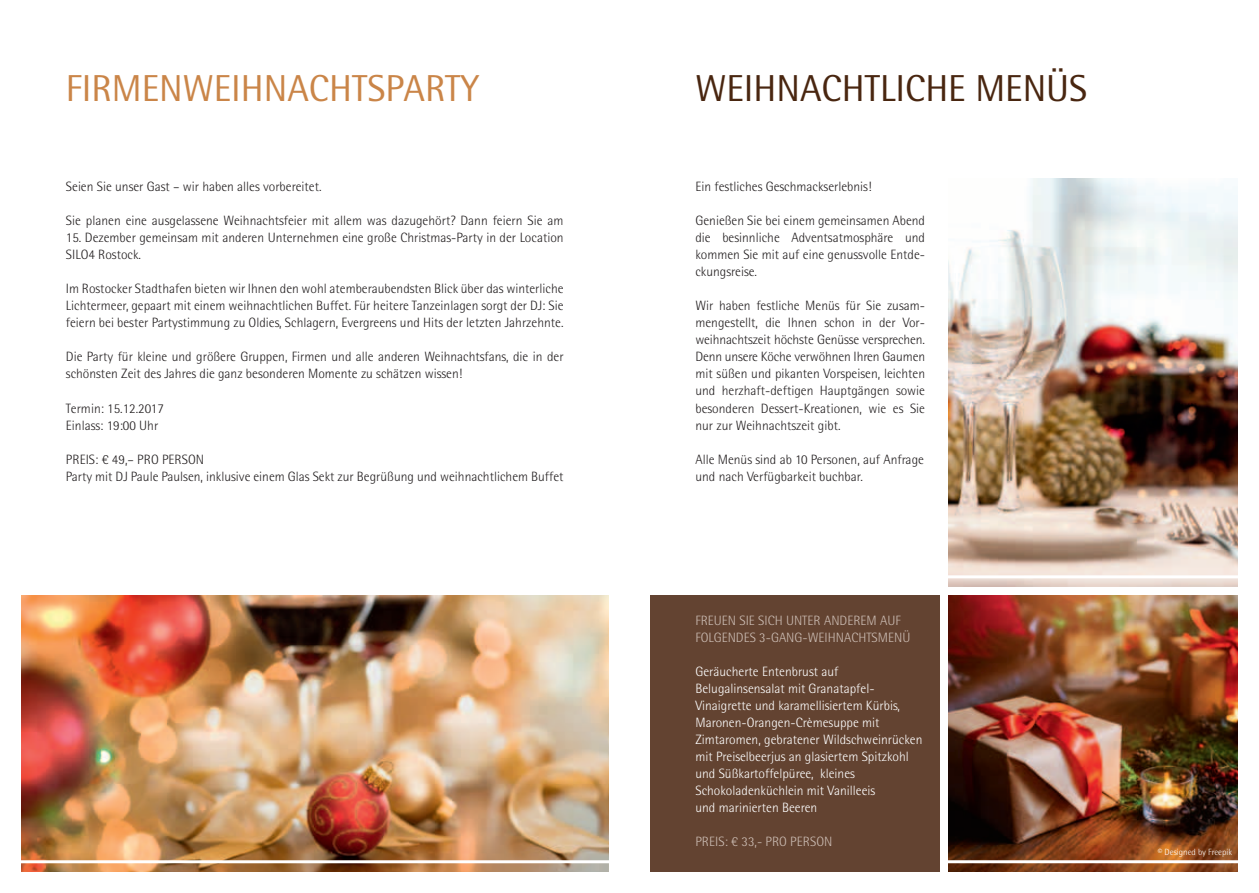
<style>
.page{position:relative;width:1259px;height:893px;background:#fff}
.page>*{position:absolute;margin:0;border:0;box-sizing:border-box;transform-origin:0 0}
.t1{font:37.5px "Rotis Semi Sans";color:#ca8548}
.t2{font:37.5px "Rotis Semi Sans";color:#492610}
.t3{font:300 13.5px/17px "Rotis Semi Sans";color:#231f20}
.t4{font:300 13.5px/17px "Rotis Semi Sans";color:#fff}
.t5{font:300 13.5px "Rotis Semi Sans";color:#ccbdb4}
.t6{font:300 9px "Rotis Semi Sans";color:#fff}
</style>
<div class="page">
<img style="left:948px;top:179px;width:289px;height:408px">
<img style="left:21px;top:595px;width:587px;height:277px">
<hr style="left:17px;top:860px;width:595px;height:3px;background:#fff">
<div style="left:651px;top:595px;width:289px;height:277px;background:#634331"></div>
<img style="left:948px;top:595px;width:289px;height:277px">
<hr style="left:942px;top:860px;width:298px;height:3px;background:#fff">
<hr style="left:942px;top:575px;width:298px;height:3px;background:#fff">
<h1 class="t1" style="left:66px;top:66px;width:415px">FI RMENWEI HNACHTSPARTY</h1>
<h1 class="t2" style="left:695px;top:66px;width:393px">WEI HNACHTLICHE M ENÜS</h1>
<p class="t3" style="left:66px;top:178px;width:257px">Seien Sie unser Gast – wir haben alles vorbereitet.</p>
<p class="t3" style="left:66px;top:212px;width:499px">Sie planen eine ausgelassene Weihnachtsfeier mit allem was dazugehört? Dann feiern Sie am</p>
<p class="t3" style="left:66px;top:229px;width:499px">15. Dezember gemeinsam mit anderen Unternehmen eine große Christmas-Party in der Location<br>SILO4 Rostock.</p>
<p class="t3" style="left:66px;top:280px;width:499px;text-align:justify">Im Rostocker Stadthafen bieten wir Ihnen den wohl atemberaubendsten Blick über das winterliche Lichtermeer, gepaart mit einem weihnachtlichen Buffet. Für heitere Tanzeinlagen sorgt der DJ: Sie feiern bei bester Partystimmung zu Oldies, Schlagern, Evergreens und Hits der letzten Jahrzehnte.</p>
<p class="t3" style="left:66px;top:348px;width:499px">Die Party für kleine und größere Gruppen, Firmen und alle anderen Weihnachtsfans, die in der schönsten Zeit des Jahres die ganz besonderen Momente zu schätzen wissen!</p>
<p class="t3" style="left:66px;top:399px;width:99px">Termin: 15.12.2017<br>Einlass: 19:00 Uhr</p>
<p class="t3" style="left:66px;top:450px;width:13px">Preis</p>
<p class="t3" style="left:95px;top:450px;width:50px">: € 49,– pro</p>
<p class="t3" style="left:162px;top:450px;width:8px">perso</p>
<p class="t3" style="left:66px;top:450px;width:499px;text-indent:130px">n<br>Party mit DJ Paule Paulsen, inklusive einem Glas Sekt zur Begrüßung und weihnachtlichem Buffet</p>
<p class="t3" style="left:695px;top:178px;width:178px">Ein festliches Geschmackserlebnis!</p>
<p class="t3" style="left:695px;top:212px;width:231px;text-align:justify">Genießen Sie bei einem gemeinsamen Abend die besinnliche Adventsatmosphäre und kommen Sie mit auf eine genussvolle Entde&shy;ckungsreise.</p>
<p class="t3" style="left:695px;top:297px;width:231px;text-align:justify">Wir haben festliche Menüs für Sie zusam&shy;mengestellt, die Ihnen schon in der Vor&shy;weihnachtszeit höchste Genüsse versprechen.<br>Denn unsere Köche verwöhnen Ihren Gaumen mit süßen und pikanten Vorspeisen, leichten und herzhaft-deftigen Hauptgängen sowie besonderen Dessert-Kreationen, wie es Sie nur zur Weihnachtszeit gibt.</p>
<p class="t3" style="left:695px;top:450px;width:230px">Alle Menüs sind ab 10 Personen, auf Anfrage und nach Verfügbarkeit buchbar.</p>
<p class="t5" style="left:695px;top:613px;width:13px">Freue</p>
<p class="t5" style="left:728px;top:613px;width:37px">n Sie sich</p>
<p class="t5" style="left:786px;top:613px;width:62px">unter anderem</p>
<p class="t5" style="left:880px;top:613px;width:8px">auf</p>
<p class="t5" style="left:695px;top:630px;width:8px">folge</p>
<p class="t5" style="left:727px;top:630px;width:16px">ndes</p>
<p class="t5" style="left:759px;top:630px;width:93px">3-Gang-Weih nachtsme</p>
<p class="t5" style="left:894px;top:630px;width:18px">nü</p>
<p class="t4" style="left:695px;top:663px;width:229px">Geräucherte Entenbrust auf Belugalinsensalat mit Granatapfel-Vinaigrette und karamellisiertem Kürbis, Maronen-Orangen-Crèmesuppe mit Zimtaromen, gebratener Wildschweinrücken mit Preiselbeerjus an glasiertem Spitzkohl und Süßkartoffelpüree, kleines Schokoladenküchlein mit Vanilleeis<br>und marinierten Beeren</p>
<p class="t5" style="left:695px;top:834px;width:78px">PREIS: € 33,- pro</p>
<p class="t5" style="left:790px;top:834px;width:14px">Perso</p>
<p class="t5" style="left:824px;top:834px;width:10px">n</p>
<p class="t6" style="left:1158px;top:846px;width:76px">© Designed by Freepik</p>
</div>
